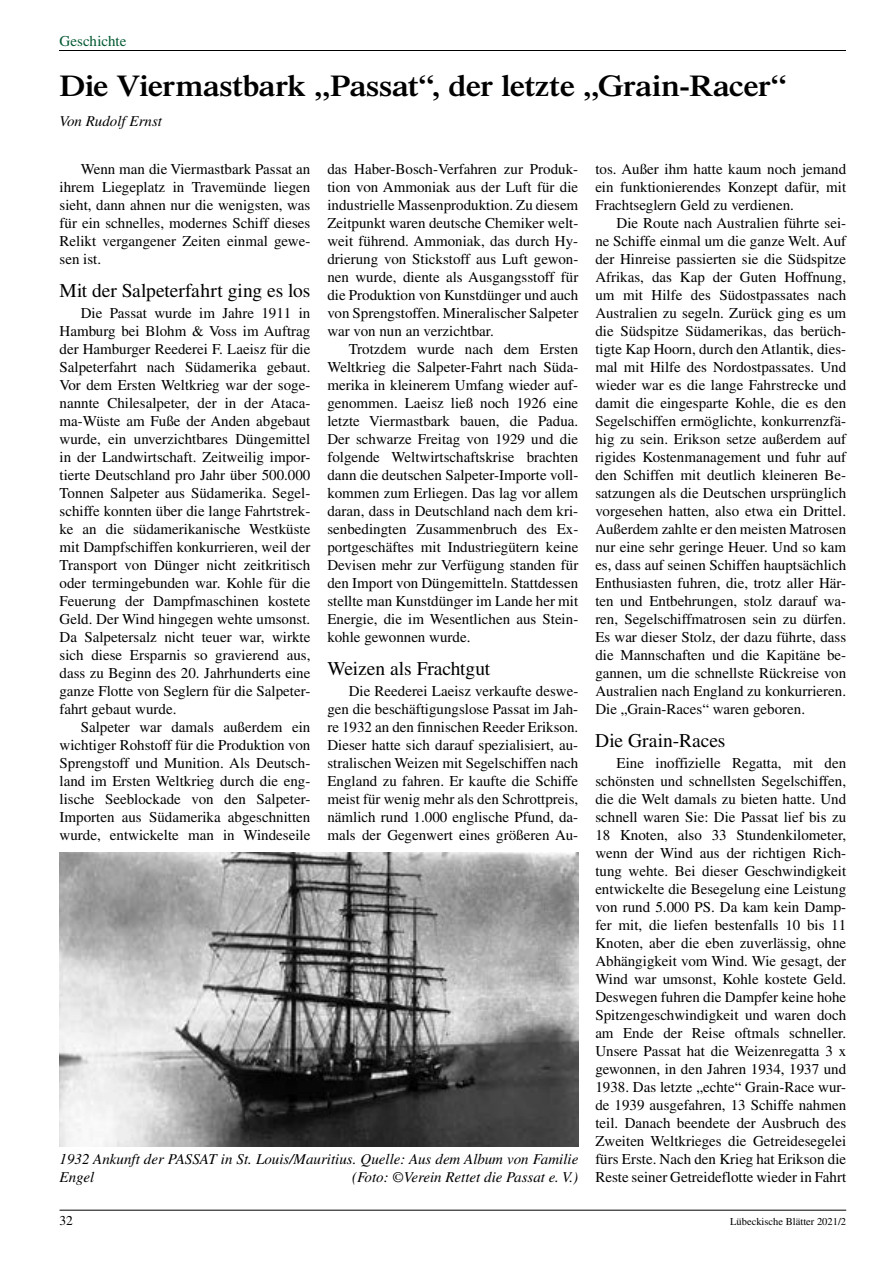
<style>
.page{position:relative;width:893px;height:1263px;background:#fff}
.page>*{position:absolute;margin:0;border:0;box-sizing:border-box;transform-origin:0 0}
.t1{font:600 30px "Times";letter-spacing:-.01em;color:#000;scale:1.1 1}
.t2{font:19.5px "Times";color:#000}
.t3{font:15px/18px "Times LT Std";color:#000;text-align:justify}
.t4{font:italic 15px/18px "Times LT Std";color:#000}
.t5{font:15px "Times";color:#005831}
.t6{font:13.5px "Times";color:#000}
.t7{font:10.5px "Times";color:#000}
</style>
<div class="page">
<hr style="left:60px;top:1210px;width:786px;height:1px;background:#000">
<hr style="left:60px;top:50px;width:786px;height:1px;background:#000">
<img style="left:60px;top:853px;width:518px;height:293px">
<p class="t5" style="left:60px;top:32px;width:68px">Geschichte</p>
<h1 class="t1" style="left:60px;top:68px;width:663px">Die Viermastbark „Passat“, der letzte „Grain-Racer“</h1>
<p class="t4" style="left:60px;top:112px;width:104px">Von Rudolf Ernst</p>
<p class="t3" style="left:60px;top:160px;width:252px;text-indent:21px">Wenn man die Viermastbark Passat an ihrem Liegeplatz in Travemünde liegen sieht, dann ahnen nur die wenigsten, was für ein schnelles, modernes Schiff dieses Relikt vergangener Zeiten einmal gewe&shy;sen ist.</p>
<h2 class="t2" style="left:60px;top:279px;width:252px">Mit der Salpeterfahrt ging es los</h2>
<p class="t3" style="left:60px;top:304px;width:252px;text-indent:21px">Die Passat wurde im Jahre 1911 in Hamburg bei Blohm &amp; Voss im Auftrag der Hamburger Reederei F. Laeisz für die Salpeterfahrt nach Südamerika gebaut.<br>Vor dem Ersten Weltkrieg war der soge&shy;nannte Chilesalpeter, der in der Ataca&shy;ma-Wüste am Fuße der Anden abgebaut wurde, ein unverzichtbares Düngemittel in der Landwirtschaft. Zeitweilig impor&shy;tierte Deutschland pro Jahr über 500.000<br>Tonnen Salpeter aus Südamerika. Segel&shy;schiffe konnten über die lange Fahrtstrec&shy;ke an die südamerikanische Westküste mit Dampfschiffen konkurrieren, weil der Transport von Dünger nicht zeitkritisch oder termingebunden war. Kohle für die Feuerung der Dampfmaschinen kostete Geld. Der Wind hingegen wehte umsonst.<br>Da Salpetersalz nicht teuer war, wirkte sich diese Ersparnis so gravierend aus, dass zu Beginn des 20. Jahrhunderts eine ganze Flotte von Seglern für die Salpeter&shy;fahrt gebaut wurde.</p>
<p class="t3" style="left:60px;top:718px;width:252px;text-indent:21px">Salpeter war damals außerdem ein wichtiger Rohstoff für die Produktion von Sprengstoff und Munition. Als Deutsch&shy;land im Ersten Weltkrieg durch die eng&shy;lische Seeblockade von den Salpeter-Importen aus Südamerika abgeschnitten wurde, entwickelte man in Windeseile</p>
<p class="t3" style="left:595px;top:160px;width:252px">tos. Außer ihm hatte kaum noch jemand ein funktionierendes Konzept dafür, mit Frachtseglern Geld zu verdienen.</p>
<p class="t3" style="left:595px;top:214px;width:252px;text-indent:21px">Die Route nach Australien führte sei&shy;ne Schiffe einmal um die ganze Welt. Auf der Hinreise passierten sie die Südspitze Afrikas, das Kap der Guten Hoffnung, um mit Hilfe des Südostpassates nach Australien zu segeln. Zurück ging es um die Südspitze Südamerikas, das berüch&shy;tigte Kap Hoorn, durch den Atlantik, dies&shy;mal mit Hilfe des Nordostpassates. Und wieder war es die lange Fahrstrecke und damit die eingesparte Kohle, die es den Segelschiffen ermöglichte, konkurrenzfä&shy;hig zu sein. Erikson setze außerdem auf rigides Kostenmanagement und fuhr auf den Schiffen mit deutlich kleineren Be&shy;satzungen als die Deutschen ursprünglich vorgesehen hatten, also etwa ein Drittel.<br>Außerdem zahlte er den meisten Matrosen nur eine sehr geringe Heuer. Und so kam es, dass auf seinen Schiffen hauptsächlich Enthusiasten fuhren, die, trotz aller Här&shy;ten und Entbehrungen, stolz darauf wa&shy;ren, Segelschiffmatrosen sein zu dürfen.<br>Es war dieser Stolz, der dazu führte, dass die Mannschaften und die Kapitäne be&shy;gannen, um die schnellste Rückreise von Australien nach England zu konkurrieren.<br>Die „Grain-Races“ waren geboren.</p>
<h2 class="t2" style="left:595px;top:729px;width:132px">Die Grain-Races</h2>
<p class="t3" style="left:595px;top:754px;width:252px;text-indent:21px">Eine inoffizielle Regatta, mit den schönsten und schnellsten Segelschiffen, die die Welt damals zu bieten hatte. Und schnell waren Sie: Die Passat lief bis zu 18 Knoten, also 33 Stundenkilometer, wenn der Wind aus der richtigen Rich&shy;tung wehte. Bei dieser Geschwindigkeit entwickelte die Besegelung eine Leistung von rund 5.000 PS. Da kam kein Damp&shy;fer mit, die liefen bestenfalls 10 bis 11<br>Knoten, aber die eben zuverlässig, ohne Abhängigkeit vom Wind. Wie gesagt, der Wind war umsonst, Kohle kostete Geld.<br>Deswegen fuhren die Dampfer keine hohe Spitzengeschwindigkeit und waren doch am Ende der Reise oftmals schneller.<br>Unsere Passat hat die Weizenregatta 3 x gewonnen, in den Jahren 1934, 1937 und 1938. Das letzte „echte“ Grain-Race wur&shy;de 1939 ausgefahren, 13 Schiffe nahmen teil. Danach beendete der Ausbruch des Zweiten Weltkrieges die Getreidesegelei fürs Erste. Nach den Krieg hat Erikson die Reste seiner Getreideflotte wieder in Fahrt</p>
<p class="t3" style="left:327px;top:160px;width:252px">das Haber-Bosch-Verfahren zur Produk&shy;tion von Ammoniak aus der Luft für die industrielle Massenproduktion. Zu diesem Zeitpunkt waren deutsche Chemiker welt&shy;weit führend. Ammoniak, das durch Hy&shy;drierung von Stickstoff aus Luft gewon&shy;nen wurde, diente als Ausgangsstoff für die Produktion von Kunstdünger und auch von Sprengstoffen. Mineralischer Salpeter war von nun an verzichtbar.</p>
<p class="t3" style="left:327px;top:340px;width:252px;text-indent:21px">Trotzdem wurde nach dem Ersten Weltkrieg die Salpeter-Fahrt nach Süda&shy;merika in kleinerem Umfang wieder auf&shy;genommen. Laeisz ließ noch 1926 eine letzte Viermastbark bauen, die Padua.<br>Der schwarze Freitag von 1929 und die folgende Weltwirtschaftskrise brachten dann die deutschen Salpeter-Importe voll&shy;kommen zum Erliegen. Das lag vor allem daran, dass in Deutschland nach dem kri&shy;senbedingten Zusammenbruch des Ex&shy;portgeschäftes mit Industriegütern keine Devisen mehr zur Verfügung standen für den Import von Düngemitteln. Stattdessen stellte man Kunstdünger im Lande her mit Energie, die im Wesentlichen aus Stein&shy;kohle gewonnen wurde.</p>
<h2 class="t2" style="left:327px;top:657px;width:164px">Weizen als Frachtgut</h2>
<p class="t3" style="left:327px;top:682px;width:252px;text-indent:21px">Die Reederei Laeisz verkaufte deswe&shy;gen die beschäftigungslose Passat im Jah&shy;re 1932 an den finnischen Reeder Erikson.<br>Dieser hatte sich darauf spezialisiert, au&shy;stralischen Weizen mit Segelschiffen nach England zu fahren. Er kaufte die Schiffe meist für wenig mehr als den Schrottpreis, nämlich rund 1.000 englische Pfund, da&shy;mals der Gegenwert eines größeren Au-</p>
<p class="t4" style="left:60px;top:1150px;width:520px">1932 Ankunft der PASSAT in St. Louis/Mauritius. Quelle: Aus dem Album von Familie<br>Engel</p>
<p class="t4" style="left:352px;top:1168px;width:228px">(Foto: ©Verein Rettet die Passat e. V.)</p>
<p class="t6" style="left:60px;top:1212px;width:15px">32</p>
<p class="t7" style="left:730px;top:1215px;width:118px">Lübeckische Blätter 2021/2</p>
</div>
